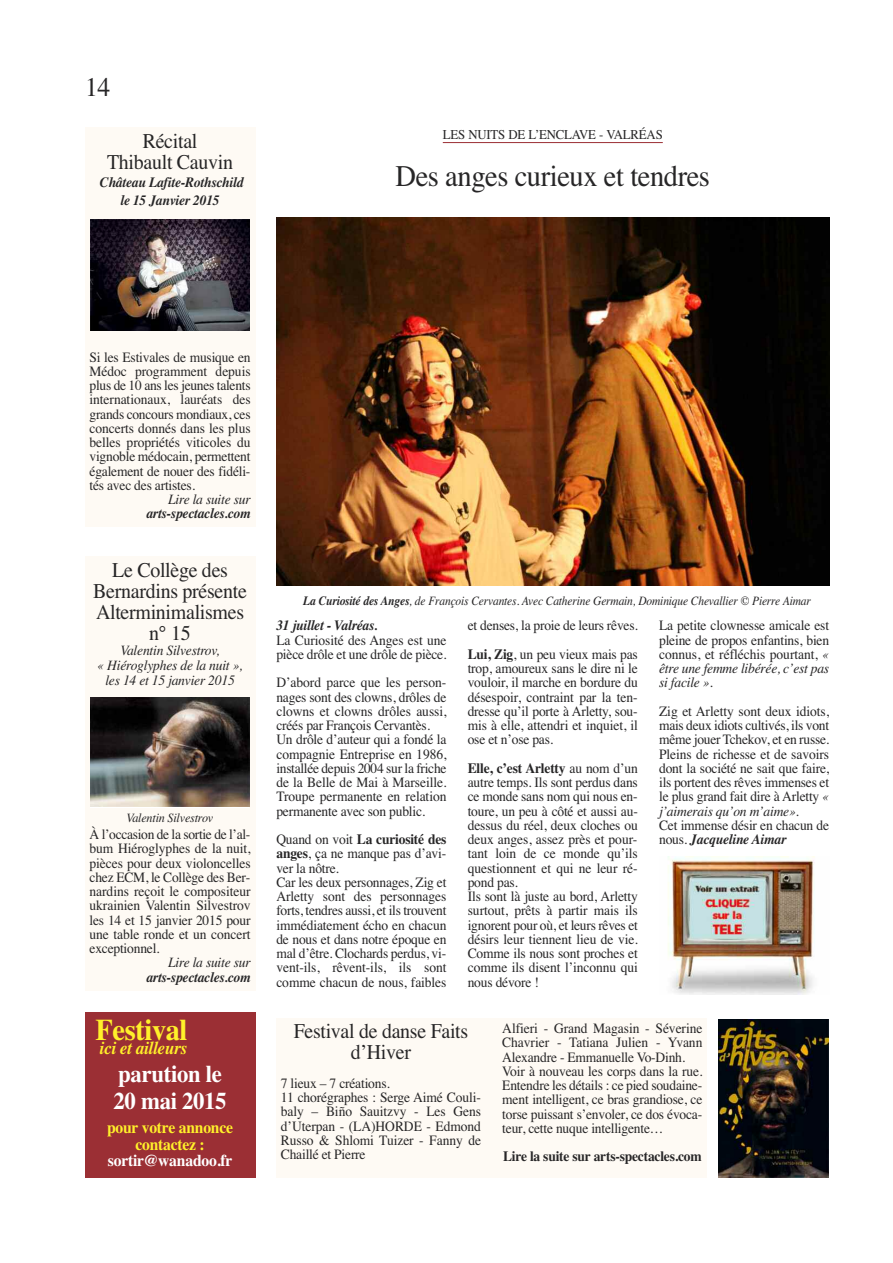
<style>
.page{position:relative;width:893px;height:1263px;background:#fff}
.page>*{position:absolute;margin:0;border:0;box-sizing:border-box;transform-origin:0 0}
.t1{font:30px "Times";letter-spacing:-.015em;color:#272627;scale:.95 1}
.t2{font:700 30px "Times";letter-spacing:-.015em;color:#fff12a;scale:.95 1}
.t3{font:27px "Times";color:#272627;scale:.95 1}
.t4{font:700 24px/27px "Times";letter-spacing:-.015em;color:#fff;scale:.95 1}
.t5{font:21px/21px "Times";letter-spacing:-.015em;color:#272627;text-align:center;scale:.95 1}
.t6{font:italic 700 18px "Times";letter-spacing:-.015em;color:#fff12a;scale:.95 1}
.t7{font:700 16.5px/16.5px "Times";letter-spacing:-.015em;color:#fff12a;text-align:center;scale:.95 1}
.t8{font:700 16.5px "Times";letter-spacing:-.015em;color:#fff;scale:.95 1}
.t9{font:14.25px/14.2px "Times";letter-spacing:-.015em;color:#272627;scale:.95 1}
.t10{font:italic 700 14.25px/18px "Times";letter-spacing:-.015em;color:#272627;text-align:center;scale:.95 1}
.t11{font:italic 14.25px/15px "Times";letter-spacing:-.015em;color:#272627;text-align:center;scale:.95 1}
.t12{font:700 14.25px "Times";letter-spacing:-.015em;color:#272627;scale:.95 1}
.t13{font:13.5px "Times";letter-spacing:-.015em;color:#272627;scale:.95 1}
.t14{font:italic 12.75px "Times";letter-spacing:-.015em;color:#272627;scale:.9 1}
.t15{font:italic 12.75px "Times";letter-spacing:-.015em;color:#272627;scale:.95 1}
.s1{font-weight:700}
.s2{font-style:italic}
.s3{font-weight:700;font-style:italic}
</style>
<div class="page">
<hr style="left:443px;top:142px;width:220px;height:1px;background:#9b2f34">
<img style="left:276px;top:217px;width:553px;height:368px">
<img style="left:668px;top:856px;width:147px;height:138px">
<div style="left:85px;top:128px;width:170px;height:399px;background:#fefaf4"></div>
<div style="left:85px;top:556px;width:170px;height:435px;background:#fefaf4"></div>
<img style="left:91px;top:220px;width:159px;height:110px">
<img style="left:91px;top:698px;width:158px;height:109px">
<div style="left:276px;top:1018px;width:431px;height:160px;background:#fefaf4"></div>
<img style="left:718px;top:1019px;width:111px;height:159px">
<div style="left:85px;top:1012px;width:170px;height:166px;background:#9b2f34"></div>
<h2 class="t3" style="left:85px;top:71px;width:28px">14</h2>
<h3 class="t5" style="left:107px;top:130px;width:134px">Récital<br>Thibault Cauvin</h3>
<p class="t10" style="left:100px;top:173px;width:153px">Château Lafite-Rothschild le 15 Janvier 2015</p>
<p class="t13" style="left:443px;top:127px;width:233px">LES NUITS DE L’ENCLAVE - VALRéAS</p>
<h1 class="t1" style="left:396px;top:158px;width:333px">Des anges curieux et tendres</h1>
<p class="t9" style="left:90px;top:350px;width:171px;text-align:justify">Si les Estivales de musique en Médoc programment depuis plus de 10 ans les jeunes talents internationaux, lauréats des grands concours mondiaux, ces concerts donnés dans les plus belles propriétés viticoles du vignoble médocain, permettent également de nouer des fidéli&shy;tés avec des artistes.</p>
<p class="t11" style="left:168px;top:492px;width:88px">Lire la suite sur</p>
<p class="t10" style="left:146px;top:504px;width:111px">arts-spectacles.com</p>
<h3 class="t5" style="left:93px;top:559px;width:163px">Le Collège des<br>Bernardins présente<br>Alterminimalismes n° 15</h3>
<p class="t11" style="left:97px;top:642px;width:154px">Valentin Silvestrov,<br>« Hiéroglyphes de la nuit », les 14 et 15 janvier 2015</p>
<p class="t15" style="left:126px;top:810px;width:93px">Valentin Silvestrov</p>
<p class="t9" style="left:90px;top:827px;width:171px;text-align:justify">à l’occasion de la sortie de l’al&shy;bum hiéroglyphes de la nuit, pièces pour deux violoncelles chez ECM, le Collège des Ber&shy;nardins reçoit le compositeur ukrainien Valentin Silvestrov les 14 et 15 janvier 2015 pour une table ronde et un concert exceptionnel.</p>
<p class="t11" style="left:168px;top:955px;width:88px">Lire la suite sur</p>
<p class="t10" style="left:146px;top:968px;width:111px">arts-spectacles.com</p>
<h1 class="t2" style="left:96px;top:1012px;width:98px">Festival</h1>
<p class="t6" style="left:100px;top:1037px;width:94px">ici et ailleurs</p>
<h3 class="t4" style="left:114px;top:1060px;width:121px">parution le<br>20 mai 2015</h3>
<p class="t7" style="left:107px;top:1119px;width:134px">pour votre annonce contactez :</p>
<p class="t8" style="left:108px;top:1151px;width:133px">sortir@wanadoo.fr</p>
<p class="t14" style="left:303px;top:593px;width:565px"><span class="s1">La Curiosité des Anges</span>, de François Cervantes. Avec Catherine Germain, Dominique Chevallier © Pierre Aimar</p>
<p class="t10" style="left:276px;top:616px;width:108px">31 juillet - Valréas.</p>
<p class="t9" style="left:276px;top:632px;width:181px">La Curiosité des Anges est une pièce drôle et une drôle de pièce.</p>
<p class="t9" style="left:276px;top:675px;width:181px">D’abord parce que les person&shy;nages sont des clowns, drôles de clowns et clowns drôles aussi, créés par François Cervantès.<br>Un drôle d’auteur qui a fondé la compagnie Entreprise en 1986, installée depuis 2004 sur la friche de la Belle de Mai à Marseille.<br>Troupe permanente en relation permanente avec son public.</p>
<p class="t9" style="left:276px;top:832px;width:181px">Quand on voit <span class="s1">La curiosité des anges</span>, ça ne manque pas d’avi&shy;ver la nôtre.<br>Car les deux personnages, zig et<br>Arletty sont des personnages forts, tendres aussi, et ils trouvent immédiatement écho en chacun de nous et dans notre époque en mal d’être. Clochards perdus, vi&shy;vent-ils, rêvent-ils, ils sont comme chacun de nous, faibles</p>
<p class="t9" style="left:468px;top:611px;width:181px;line-height:28.5px">et denses, la proie de leurs rêves.<br><span class="s1">Lui, Zig</span>, un peu vieux mais pas</p>
<p class="t9" style="left:468px;top:661px;width:181px;text-align:justify">trop, amoureux sans le dire ni le vouloir, il marche en bordure du désespoir, contraint par la ten&shy;dresse qu’il porte à Arletty, sou&shy;mis à elle, attendri et inquiet, il ose et n’ose pas.</p>
<p class="t9" style="left:468px;top:761px;width:181px"><span class="s1">Elle, c’est Arletty</span> au nom d’un autre temps. Ils sont perdus dans ce monde sans nom qui nous en&shy;toure, un peu à côté et aussi au&shy;dessus du réel, deux cloches ou deux anges, assez près et pour&shy;tant loin de ce monde qu’ils questionnent et qui ne leur ré&shy;pond pas.<br>Ils sont là juste au bord, Arletty surtout, prêts à partir mais ils ignorent pour où, et leurs rêves et désirs leur tiennent lieu de vie.<br>Comme ils nous sont proches et comme ils disent l’inconnu qui nous dévore !</p>
<p class="t9" style="left:659px;top:618px;width:181px;text-align:justify">La petite clownesse amicale est pleine de propos enfantins, bien connus, et réfléchis pourtant, <span class="s2">« être une femme libérée, c’est pas si facile »</span>.</p>
<p class="t9" style="left:659px;top:704px;width:181px">zig et Arletty sont deux idiots, mais deux idiots cultivés, ils vont même jouer Tchekov, et en russe.<br>Pleins de richesse et de savoirs dont la société ne sait que faire, ils portent des rêves immenses et le plus grand fait dire à Arletty <span class="s2">« j’aimerais qu’on m’aime»</span>.<br>Cet immense désir en chacun de nous. <span class="s3">Jacqueline Aimar</span></p>
<h3 class="t5" style="left:294px;top:1020px;width:185px">Festival de danse Faits d’hiver</h3>
<p class="t9" style="left:281px;top:1076px;width:212px">7 lieux – 7 créations.<br>11 chorégraphes : Serge Aimé Couli&shy;baly – Biño Sauitzvy - Les Gens d’Uterpan - (LA)hORDE - Edmond<br>Russo &amp; Shlomi Tuizer - Fanny de<br>Chaillé et Pierre</p>
<p class="t9" style="left:502px;top:1021px;width:212px">Alfieri - Grand Magasin - Séverine Chavrier - Tatiana Julien - Yvann Alexandre - Emmanuelle Vo-Dinh.<br>Voir à nouveau les corps dans la rue.<br>Entendre les détails : ce pied soudaine&shy;ment intelligent, ce bras grandiose, ce torse puissant s’envoler, ce dos évoca&shy;teur, cette nuque intelligente…</p>
<p class="t12" style="left:503px;top:1148px;width:211px">Lire la suite sur arts-spectacles.com</p>
</div>
